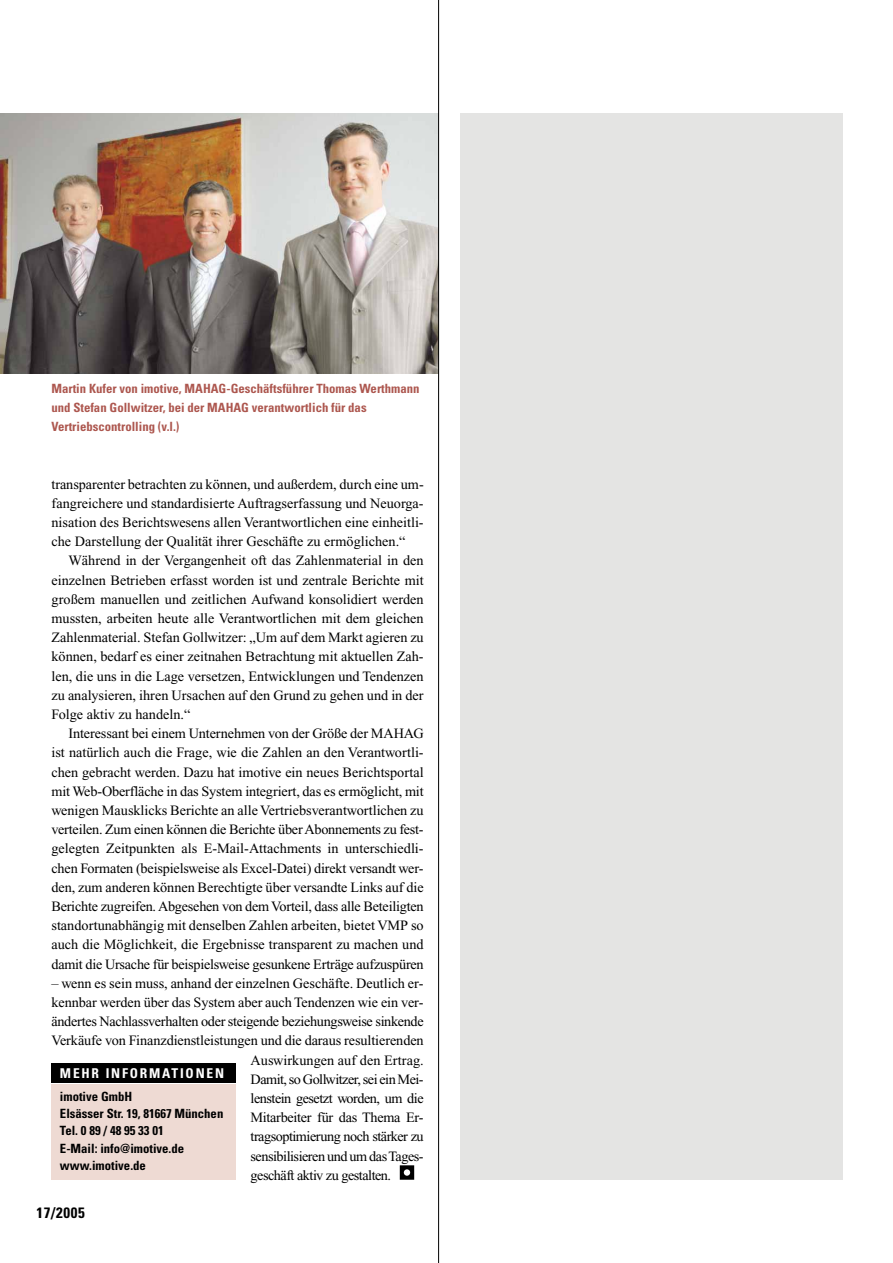
<style>
.page{position:relative;width:893px;height:1263px;background:#fff}
.page>*{position:absolute;margin:0;border:0;box-sizing:border-box;transform-origin:0 0}
.t1{font:700 condensed 15px "Univers";letter-spacing:.045em;color:#000}
.t2{font:14.25px/19.2px "Times";letter-spacing:-.015em;color:#000;text-align:justify}
.t3{font:14.25px "Times";letter-spacing:-.035em;color:#000}
.t4{font:700 condensed 13.5px "Univers";letter-spacing:.135em;color:#fff}
.t5{font:700 condensed 12.75px/19.2px "Univers";color:#ad574f}
.t6{font:700 condensed 12.75px/17.2px "Univers";color:#000}
</style>
<div class="page">
<svg style="left:400px;top:1165px;width:14px;height:15px"></svg>
<div style="left:51px;top:1084px;width:184px;height:96px;background:#eedad3"></div>
<div style="left:460px;top:113px;width:382px;height:1067px;background:#e4e4e3"></div>
<div style="left:51px;top:1064px;width:184px;height:19px;background:#000"></div>
<img style="left:1px;top:113px;width:437px;height:260px">
<hr style="left:438px;top:0;width:1px;height:1263px;background:#000">
<p class="t5" style="left:51px;top:380px;width:369px">Martin Kufer von imotive, MAHAG-Geschäftsführer Thomas Werthmann und Stefan Gollwitzer, bei der MAHAG verantwortlich für das<br>Vertriebscontrolling (v.l.)</p>
<p class="t2" style="left:51px;top:476px;width:374px">transparenter betrachten zu können, und außerdem, durch eine um&shy;fangreichere und standardisierte Auftragserfassung und Neuorga&shy;nisation des Berichtswesens allen Verantwortlichen eine einheitli&shy;che Darstellung der Qualität ihrer Geschäfte zu ermöglichen.“</p>
<p class="t2" style="left:51px;top:552px;width:374px;text-indent:17px">Während in der Vergangenheit oft das Zahlenmaterial in den einzelnen Betrieben erfasst worden ist und zentrale Berichte mit großem manuellen und zeitlichen Aufwand konsolidiert werden mussten, arbeiten heute alle Verantwortlichen mit dem gleichen Zahlenmaterial. Stefan Gollwitzer: „Um auf dem Markt agieren zu können, bedarf es einer zeitnahen Betrachtung mit aktuellen Zah&shy;len, die uns in die Lage versetzen, Entwicklungen und Tendenzen zu analysieren, ihren Ursachen auf den Grund zu gehen und in der Folge aktiv zu handeln.“</p>
<p class="t2" style="left:51px;top:725px;width:374px;text-indent:17px">Interessant bei einem Unternehmen von der Größe der MAHAG ist natürlich auch die Frage, wie die Zahlen an den Verantwortli&shy;chen gebracht werden. Dazu hat imotive ein neues Berichtsportal mit Web-Oberfläche in das System integriert, das es ermöglicht, mit wenigen Mausklicks Berichte an alle Vertriebsverantwortlichen zu verteilen. Zum einen können die Berichte über Abonnements zu fest&shy;gelegten Zeitpunkten als E-Mail-Attachments in unterschiedli&shy;chen Formaten (beispielsweise als Excel-Datei) direkt versandt wer&shy;den, zum anderen können Berechtigte über versandte Links auf die Berichte zugreifen. Abgesehen von dem Vorteil, dass alle Beteiligten standortunabhängig mit denselben Zahlen arbeiten, bietet VMP so auch die Möglichkeit, die Ergebnisse transparent zu machen und damit die Ursache für beispielsweise gesunkene Erträge aufzuspüren</p>
<p class="t2" style="left:51px;top:975px;width:374px">– wenn es sein muss, anhand der einzelnen Geschäfte. Deutlich er-</p>
<p class="t2" style="left:51px;top:994px;width:374px">kennbar werden über das System aber auch Tendenzen wie ein ver-</p>
<p class="t2" style="left:51px;top:1013px;width:374px">ändertes Nachlassverhalten oder steigende beziehungsweise sinkende</p>
<p class="t2" style="left:51px;top:1032px;width:374px">Verkäufe von Finanzdienstleistungen und die daraus resultierenden</p>
<p class="t2" style="left:250px;top:1052px;width:175px">Auswirkungen auf den Ertrag.</p>
<p class="t3" style="left:250px;top:1074px;width:175px">Damit, so Gollwitzer, sei ein Mei-</p>
<p class="t3" style="left:250px;top:1093px;width:175px">lenstein gesetzt worden, um die</p>
<p class="t2" style="left:250px;top:1109px;width:175px">Mitarbeiter für das Thema Er-</p>
<p class="t3" style="left:250px;top:1131px;width:175px">tragsoptimierung noch stärker zu</p>
<p class="t3" style="left:250px;top:1151px;width:175px">sensibilisieren und um das Tages-</p>
<p class="t3" style="left:250px;top:1170px;width:142px">geschäft aktiv zu gestalten.</p>
<p class="t1" style="left:37px;top:1207px;width:50px">17/2005</p>
<p class="t4" style="left:60px;top:1068px;width:165px">MEHR INFORMATIONEN</p>
<p class="t6" style="left:60px;top:1089px;width:165px">imotive GmbH<br>Elsässer Str. 19, 81667 München<br>Tel. 0 89 / 48 95 33 01<br>E-Mail: info@imotive.de www.imotive.de</p>
</div>
